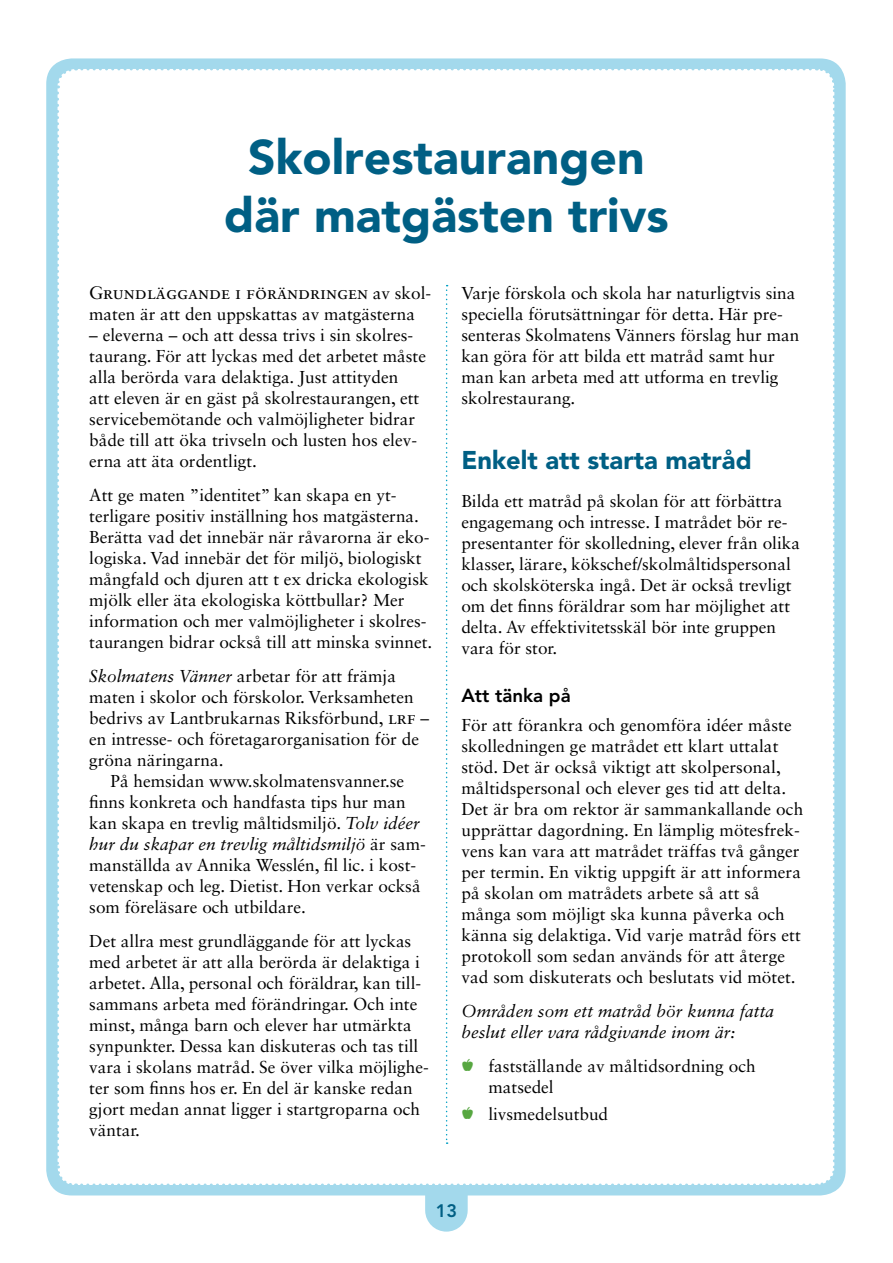
<style>
.page{position:relative;width:893px;height:1263px;background:#fff}
.page>*{position:absolute;margin:0;border:0;box-sizing:border-box;transform-origin:0 0}
.t1{font:900 48px/57.6px "Avenir";color:#005f84;text-align:center}
.t2{font:900 25.5px "Avenir";color:#005f84}
.t3{font:800 18.75px "Avenir";color:#000}
.t4{font:18px "Sabon Roman SC";color:#000}
.t5{font:800 18px "Avenir";color:#005f84}
.t6{font:17.25px/21px "Sabon LT Std";color:#000}
.t7{font:italic 17.25px/21px "Sabon LT Std";letter-spacing:.005em;color:#000}
.s1{font-family:"Sabon LT Std";font-size:17.25px}
.s2{font-style:italic}
.s3{font-family:"Sabon Roman SC";font-size:18px}
.s4{font-family:"Efon";color:#57a741}
</style>
<div class="page">
<div style="left:46px;top:58px;width:800px;height:1137px;background:#a3d9ec;border-radius:26px"></div>
<div style="left:54px;top:69px;width:783px;height:1162px;background:#fff"></div>
<h1 class="t1" style="left:224px;top:128px;width:446px">Skolrestaurangen där matgästen trivs</h1>
<p class="t4" style="left:89px;top:283px;width:343px">Grundläggande i förändringen <span class="s1">av skol-</span></p>
<p class="t6" style="left:89px;top:304px;width:327px">maten är att den uppskattas av matgästerna</p>
<p class="t6" style="left:89px;top:325px;width:338px">– eleverna – och att dessa trivs i sin skolres&shy;taurang. För att lyckas med det arbetet måste alla berörda vara delaktiga. Just attityden<br>att eleven är en gäst på skolrestaurangen, ett servicebemötande och valmöjligheter bidrar både till att öka trivseln och lusten hos elev&shy;erna att äta ordentligt.</p>
<p class="t6" style="left:89px;top:484px;width:344px">Att ge maten ”identitet” kan skapa en yt&shy;terligare positiv inställning hos matgästerna.<br>Berätta vad det innebär när råvarorna är eko&shy;logiska. Vad innebär det för miljö, biologiskt mångfald och djuren att t ex dricka ekologisk mjölk eller äta ekologiska köttbullar? Mer information och mer valmöjligheter i skolres&shy;taurangen bidrar också till att minska svinnet.</p>
<p class="t6" style="left:89px;top:665px;width:341px"><span class="s2">Skolmatens Vänner</span> arbetar för att främja maten i skolor och förskolor. Verksamheten bedrivs av Lantbrukarnas Riksförbund, <span class="s3">lrf</span> – en intresse- och företagarorganisation för de gröna näringarna.</p>
<p class="t6" style="left:89px;top:770px;width:338px;text-indent:21px">På hemsidan www.skolmatensvanner.se finns konkreta och handfasta tips hur man kan skapa en trevlig måltidsmiljö. <span class="s2">Tolv idéer hur du skapar en trevlig måltidsmiljö</span> är sam&shy;manställda av Annika Wesslén, fil lic. i kost&shy;vetenskap och leg. Dietist. Hon verkar också som föreläsare och utbildare.</p>
<p class="t6" style="left:89px;top:930px;width:341px">Det allra mest grundläggande för att lyckas med arbetet är att alla berörda är delaktiga i arbetet. Alla, personal och föräldrar, kan till&shy;sammans arbeta med förändringar. Och inte minst, många barn och elever har utmärkta synpunkter. Dessa kan diskuteras och tas till vara i skolans matråd. Se över vilka möjlighe&shy;ter som finns hos er. En del är kanske redan gjort medan annat ligger i startgroparna och väntar.</p>
<p class="t6" style="left:461px;top:283px;width:339px">Varje förskola och skola har naturligtvis sina speciella förutsättningar för detta. Här pre&shy;senteras Skolmatens Vänners förslag hur man kan göra för att bilda ett matråd samt hur man kan arbeta med att utforma en trevlig skolrestaurang.</p>
<h2 class="t2" style="left:461px;top:444px;width:292px">Enkelt att starta matråd</h2>
<p class="t6" style="left:461px;top:490px;width:340px">Bilda ett matråd på skolan för att förbättra engagemang och intresse. I matrådet bör re&shy;presentanter för skolledning, elever från olika klasser, lärare, kökschef/skolmåltidspersonal och skolsköterska ingå. Det är också trevligt om det finns föräldrar som har möjlighet att delta. Av effektivitetsskäl bör inte gruppen vara för stor.</p>
<p class="t3" style="left:461px;top:684px;width:111px">Att tänka på</p>
<p class="t6" style="left:461px;top:714px;width:343px">För att förankra och genomföra idéer måste skolledningen ge matrådet ett klart uttalat stöd. Det är också viktigt att skolpersonal, måltidspersonal och elever ges tid att delta.<br>Det är bra om rektor är sammankallande och upprättar dagordning. En lämplig mötesfrek&shy;vens kan vara att matrådet träffas två gånger per termin. En viktig uppgift är att informera på skolan om matrådets arbete så att så många som möjligt ska kunna påverka och känna sig delaktiga. Vid varje matråd förs ett protokoll som sedan används för att återge vad som diskuterats och beslutats vid mötet.</p>
<p class="t7" style="left:461px;top:1000px;width:314px">Områden som ett matråd bör kunna fatta beslut eller vara rådgivande inom är:</p>
<p class="t6" style="left:488px;top:1055px;width:269px;text-indent:-27px"><span class="s4">(</span> fastställande av måltidsordning och matsedel</p>
<p class="t6" style="left:461px;top:1103px;width:148px"><span class="s4">(</span> livsmedelsutbud</p>
<p class="t5" style="left:436px;top:1200px;width:23px">13</p>
</div>
